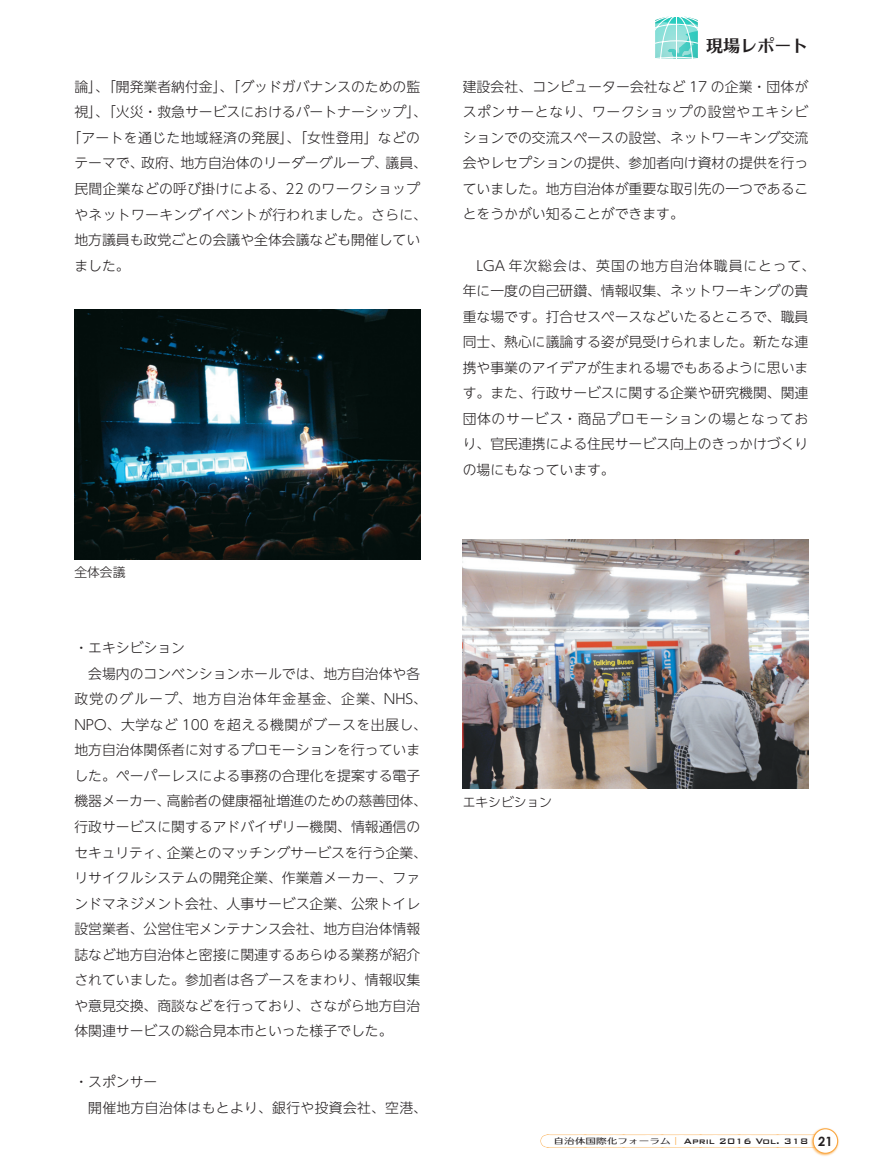
<style>
.page{position:relative;width:885px;height:1174px;background:#fff}
.page>*{position:absolute;margin:0;border:0;box-sizing:border-box;transform-origin:0 0}
.t1{font:16.95px "UD Typos 515 Std";color:#231f20}
.t2{font:300 13.8px/25.5px "UD Shin Go NT Pro";color:#231f20;text-align:justify}
.t3{font:300 13.8px/25.5px "UD Shin Go NT Pro";letter-spacing:.025em;color:#231f20}
.t4{font:300 13.8px "UD Shin Go NT Pro";letter-spacing:.04em;color:#231f20}
.t5{font:300 13.8px "UD Shin Go NT Pro";letter-spacing:.02em;color:#231f20}
.t6{font:300 13.8px "UD Shin Go NT Pro";letter-spacing:.08em;color:#231f20}
.t7{font:300 12.75px "UD Shin Go Pr 6";color:#231f20}
.t8{font:500 10.65px "Bank Gothic BT";color:#231f20}
.s1{font-family:"UD Typos 510 Std";font-weight:400;font-size:7.95px}
.s2{font-family:"UD Typos 510 Std";font-weight:400;font-size:7.95px;color:#faa63f}
.s3{font-family:"Century Gothic";font-weight:700;font-size:12.75px}
</style>
<div class="page">
<svg style="left:655px;top:16px;width:43px;height:43px;background:#90dfd9"></svg>
<img style="left:74px;top:309px;width:346px;height:250px">
<img style="left:462px;top:539px;width:346px;height:250px">
<svg style="left:580px;top:1134px;width:218px;height:2px"></svg>
<div style="left:810px;top:1127px;width:29px;height:29px;background:#faa63f;opacity:.75"></div>
<div style="left:813px;top:1128px;width:24px;height:25px;background:#fff;border-radius:50%"></div>
<div style="left:812px;top:1128px;width:26px;height:25px;border:1px solid #faa63f;border-radius:50%"></div>
<p class="t2" style="left:74px;top:73px;width:347px">論」、「開発業者納付金」、「グッドガバナンスのための監</p>
<p class="t2" style="left:74px;top:99px;width:354px">視」、「火災・救急サービスにおけるパートナーシップ」、</p>
<p class="t3" style="left:68px;top:124px;width:354px">「アートを通じた地域経済の発展」、「女性登用」などの</p>
<p class="t2" style="left:74px;top:150px;width:354px">テーマで、政府、地方自治体のリーダーグループ、議員、</p>
<p class="t5" style="left:74px;top:178px;width:347px">民間企業などの呼び掛けによる、22 のワークショップ</p>
<p class="t3" style="left:74px;top:201px;width:354px">やネットワーキングイベントが行われました。さらに、</p>
<p class="t2" style="left:74px;top:226px;width:347px">地方議員も政党ごとの会議や全体会議なども開催してい</p>
<p class="t2" style="left:74px;top:252px;width:57px">ました。</p>
<p class="t7" style="left:74px;top:561px;width:53px">全体会議</p>
<p class="t2" style="left:74px;top:635px;width:112px">・エキシビション</p>
<p class="t2" style="left:88px;top:660px;width:333px">会場内のコンベンションホールでは、地方自治体や各</p>
<p class="t6" style="left:74px;top:688px;width:354px">政党のグループ、地方自治体年金基金、企業、NHS、</p>
<p class="t4" style="left:74px;top:713px;width:354px">NPO、大学など 100 を超える機関がブースを出展し、</p>
<p class="t2" style="left:74px;top:737px;width:347px">地方自治体関係者に対するプロモーションを行っていま</p>
<p class="t2" style="left:74px;top:762px;width:347px">した。ペーパーレスによる事務の合理化を提案する電子</p>
<p class="t2" style="left:74px;top:788px;width:354px">機器メーカー、高齢者の健康福祉増進のための慈善団体、</p>
<p class="t2" style="left:74px;top:813px;width:347px">行政サービスに関するアドバイザリー機関、情報通信の</p>
<p class="t2" style="left:74px;top:839px;width:354px">セキュリティ、企業とのマッチングサービスを行う企業、</p>
<p class="t2" style="left:74px;top:864px;width:347px">リサイクルシステムの開発企業、作業着メーカー、ファ</p>
<p class="t2" style="left:74px;top:890px;width:347px">ンドマネジメント会社、人事サービス企業、公衆トイレ</p>
<p class="t2" style="left:74px;top:915px;width:347px">設営業者、公営住宅メンテナンス会社、地方自治体情報</p>
<p class="t2" style="left:74px;top:941px;width:347px">誌など地方自治体と密接に関連するあらゆる業務が紹介</p>
<p class="t2" style="left:74px;top:966px;width:347px">されていました。参加者は各ブースをまわり、情報収集</p>
<p class="t2" style="left:74px;top:992px;width:347px">や意見交換、商談などを行っており、さながら地方自治</p>
<p class="t2" style="left:74px;top:1017px;width:319px">体関連サービスの総合見本市といった様子でした。</p>
<p class="t3" style="left:88px;top:1068px;width:340px;text-indent:-14px">・スポンサー<br>開催地方自治体はもとより、銀行や投資会社、空港、</p>
<p class="t1" style="left:706px;top:31px;width:104px">現場レポート</p>
<p class="t2" style="left:462px;top:73px;width:347px">建設会社、コンピューター会社など 17 の企業・団体がスポンサーとなり、ワークショップの設営やエキシビションでの交流スペースの設営、ネットワーキング交流会やレセプションの提供、参加者向け資材の提供を行っていました。地方自治体が重要な取引先の一つであることをうかがい知ることができます。</p>
<p class="t2" style="left:462px;top:252px;width:354px;text-align:left;text-indent:14px">LGA 年次総会は、英国の地方自治体職員にとって、年に一度の自己研鑽、情報収集、ネットワーキングの貴重な場です。打合せスペースなどいたるところで、職員同士、熱心に議論する姿が見受けられました。新たな連携や事業のアイデアが生まれる場でもあるように思います。また、行政サービスに関する企業や研究機関、関連団体のサービス・商品プロモーションの場となっており、官民連携による住民サービス向上のきっかけづくりの場にもなっています。</p>
<p class="t7" style="left:462px;top:791px;width:91px">エキシビション</p>
<p class="t8" style="left:553px;top:1135px;width:280px"><span class="s1">自治体国際化フォーラム</span><span class="s2">｜</span> April 2016 Vol. 318 <span class="s3">21</span></p>
</div>
